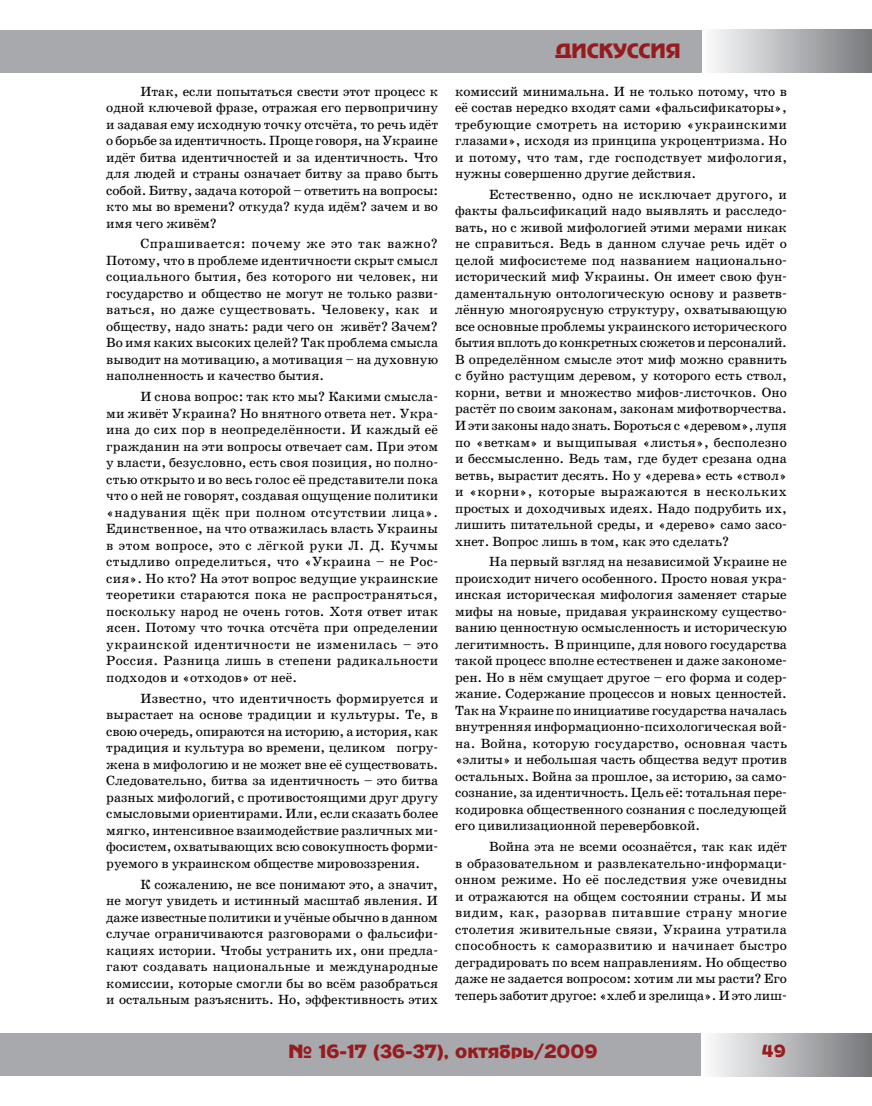
<style>
.page{position:relative;width:872px;height:1106px;background:#fff}
.page>*{position:absolute;margin:0;border:0;box-sizing:border-box;transform-origin:0 0}
.t1{font:19.5px "Adver Gothic";color:#971b1e}
.t2{font:18px "Adver Gothic";color:#971b1e}
.t3{font:16.5px "Adver Gothic";color:#971b1e}
.t4{font:13.5px/16.5px "School Book C";color:#000;text-align:justify}
</style>
<div class="page">
<div style="left:0;top:1033px;width:702px;height:43px;background:#a7a9ac"></div>
<div style="left:0;top:30px;width:702px;height:42px;background:#a7a9ac"></div>
<div style="left:702px;top:1033px;width:170px;height:43px;background:linear-gradient(to right,#fcfdfe,#75787b)"></div>
<div style="left:702px;top:30px;width:170px;height:42px;background:linear-gradient(to right,#fdfdfe,#777a7d)"></div>
<p class="t4" style="left:106px;top:83px;width:333px;text-indent:34px">Итак, если попытаться свести этот процесс к одной ключевой фразе, отражая его первопричину и задавая ему исходную точку отсчёта, то речь идёт о борьбе за идентичность. Проще говоря, на Украине идёт битва идентичностей и за идентичность. Что для людей и страны означает битву за право быть собой. Битву, задача которой – ответить на вопросы: кто мы во времени? откуда? куда идём? зачем и во имя чего живём?</p>
<p class="t4" style="left:106px;top:236px;width:333px;text-indent:34px">Спрашивается: почему же это так важно?<br>Потому, что в проблеме идентичности скрыт смысл социального бытия, без которого ни человек, ни государство и общество не могут не только разви&shy;ваться, но даже существовать. Человеку, как и обществу, надо знать: ради чего он живёт? Зачем?<br>Во имя каких высоких целей? Так проблема смысла выводит на мотивацию, а мотивация – на духовную наполненность и качество бытия.</p>
<p class="t4" style="left:106px;top:388px;width:333px;text-indent:34px">И снова вопрос: так кто мы? Какими смысла&shy;ми живёт Украина? Но внятного ответа нет. Укра&shy;ина до сих пор в неопределённости. И каждый её гражданин на эти вопросы отвечает сам. При этом у власти, безусловно, есть своя позиция, но полно&shy;стью открыто и во весь голос её представители пока что о ней не говорят, создавая ощущение политики «надувания щёк при полном отсутствии лица».<br>Единственное, на что отважилась власть Украины в этом вопросе, это с лёгкой руки Л. Д. Кучмы стыдливо определиться, что «Украина – не Рос&shy;сия». Но кто? На этот вопрос ведущие украинские теоретики стараются пока не распространяться, поскольку народ не очень готов. Хотя ответ итак ясен. Потому что точка отсчёта при определении украинской идентичности не изменилась – это Россия. Разница лишь в степени радикальности подходов и «отходов» от неё.</p>
<p class="t4" style="left:106px;top:690px;width:333px;text-indent:34px">Известно, что идентичность формируется и вырастает на основе традиции и культуры. Те, в свою очередь, опираются на историю, а история, как традиция и культура во времени, целиком погру&shy;жена в мифологию и не может вне её существовать.<br>Следовательно, битва за идентичность – это битва разных мифологий, с противостоящими друг другу смысловыми ориентирами. Или, если сказать более мягко, интенсивное взаимодействие различных ми&shy;фосистем, охватывающих всю совокупность форми&shy;руемого в украинском обществе мировоззрения.</p>
<p class="t4" style="left:106px;top:875px;width:333px;text-indent:34px">К сожалению, не все понимают это, а значит, не могут увидеть и истинный масштаб явления. И даже известные политики и учёные обычно в данном случае ограничиваются разговорами о фальсифи&shy;кациях истории. Чтобы устранить их, они предла&shy;гают создавать национальные и международные комиссии, которые смогли бы во всём разобраться и остальным разъяснить. Но, эффективность этих</p>
<h1 class="t1" style="left:555px;top:40px;width:31px">ДИСК</h1>
<h1 class="t1" style="left:613px;top:40px;width:28px">УССИЯ</h1>
<p class="t4" style="left:455px;top:83px;width:333px">комиссий минимальна. И не только потому, что в её состав нередко входят сами «фальсификаторы», требующие смотреть на историю «украинскими глазами», исходя из принципа укроцентризма. Но и потому, что там, где господствует мифология, нужны совершенно другие действия.</p>
<p class="t4" style="left:455px;top:186px;width:333px;text-indent:34px">Естественно, одно не исключает другого, и факты фальсификаций надо выявлять и расследо&shy;вать, но с живой мифологией этими мерами никак не справиться. Ведь в данном случае речь идёт о целой мифосистеме под названием национально&shy;исторический миф Украины. Он имеет свою фун&shy;даментальную онтологическую основу и разветв&shy;лённую многоярусную структуру, охватывающую все основные проблемы украинского исторического бытия вплоть до конкретных сюжетов и персоналий.<br>В определённом смысле этот миф можно сравнить с буйно растущим деревом, у которого есть ствол, корни, ветви и множество мифов-листочков. Оно растёт по своим законам, законам мифотворчества.<br>И эти законы надо знать. Бороться с «деревом», лупя по «веткам» и выщипывая «листья», бесполезно и бессмысленно. Ведь там, где будет срезана одна ветвь, вырастит десять. Но у «дерева» есть «ствол» и «корни», которые выражаются в нескольких простых и доходчивых идеях. Надо подрубить их, лишить питательной среды, и «дерево» само засо&shy;хнет. Вопрос лишь в том, как это сделать?</p>
<p class="t4" style="left:455px;top:553px;width:333px;text-indent:34px">На первый взгляд на независимой Украине не происходит ничего особенного. Просто новая укра&shy;инская историческая мифология заменяет старые мифы на новые, придавая украинскому существо&shy;ванию ценностную осмысленность и историческую легитимность. В принципе, для нового государства такой процесс вполне естественен и даже закономе&shy;рен. Но в нём смущает другое – его форма и содер&shy;жание. Содержание процессов и новых ценностей.<br>Так на Украине по инициативе государства началась внутренняя информационно-психологическая вой&shy;на. Война, которую государство, основная часть «элиты» и небольшая часть общества ведут против остальных. Война за прошлое, за историю, за само&shy;сознание, за идентичность. Цель её: тотальная пере&shy;кодировка общественного сознания с последующей его цивилизационной перевербовкой.</p>
<p class="t4" style="left:455px;top:838px;width:333px;text-indent:34px">Война эта не всеми осознаётся, так как идёт в образовательном и развлекательно-информаци&shy;онном режиме. Но её последствия уже очевидны и отражаются на общем состоянии страны. И мы видим, как, разорвав питавшие страну многие столетия живительные связи, Украина утратила способность к саморазвитию и начинает быстро деградировать по всем направлениям. Но общество даже не задается вопросом: хотим ли мы расти? Его теперь заботит другое: «хлеб и зрелища». И это лиш-</p>
<h2 class="t2" style="left:288px;top:1041px;width:310px">№ 16-17 (36-37), октябрь/2009</h2>
<p class="t3" style="left:762px;top:1042px;width:25px">49</p>
</div>
